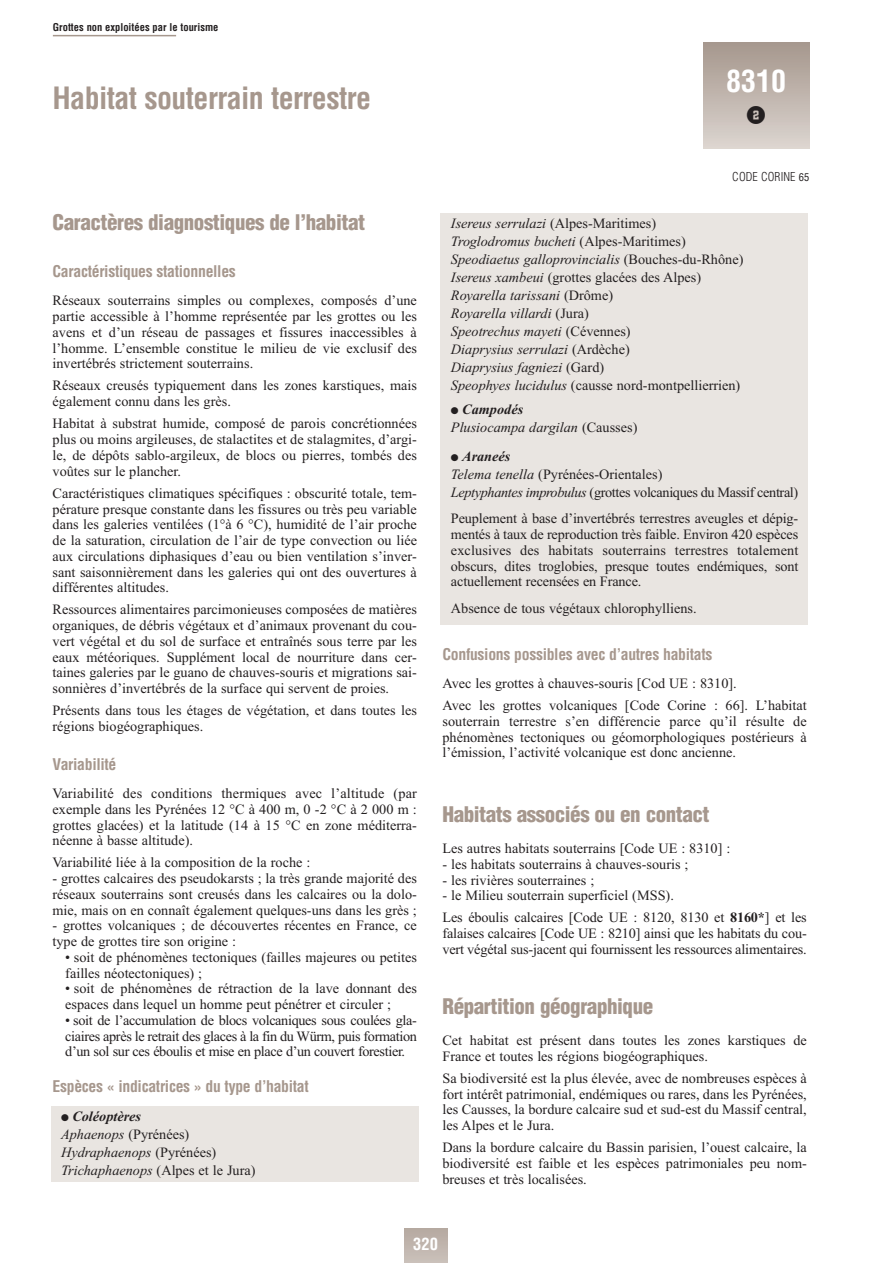
<style>
.page{position:relative;width:893px;height:1263px;background:#fff}
.page>*{position:absolute;margin:0;border:0;box-sizing:border-box;transform-origin:0 0}
.t1{font:700 condensed 30px "Helvetica";letter-spacing:-.02em;color:#a6978d}
.t2{font:700 condensed 30px "Helvetica";color:#fff}
.t3{font:22.5px "Numbers Style Two Circle Negative";color:#231f20}
.t4{font:900 condensed 21px "Helvetica";letter-spacing:-.02em;color:#a6978d}
.t5{font:700 condensed 16.5px "Helvetica";color:#fff}
.t6{font:700 condensed 15.75px "Helvetica";letter-spacing:-.02em;color:#a6978d}
.t7{font:14.25px/15.8px "Times New Roman";color:#231f20;text-align:justify}
.t8{font:italic 14.25px/18px "Times New Roman";color:#231f20}
.t9{font:14.25px/18px "Times New Roman";letter-spacing:-.025em;color:#231f20}
.t10{font:300 condensed 12px "Helvetica";letter-spacing:.01em;color:#231f20}
.t11{font:700 condensed 10.5px "Helvetica";color:#231f20}
.s1{font-weight:700}
.s2{font-style:normal}
.s3{font-weight:400;font-size:10.5px}
.s4{font-weight:700;font-style:italic}
.s5{font-style:italic}
</style>
<div class="page">
<div style="left:440px;top:213px;width:368px;height:412px;background:#e9e5e1"></div>
<div style="left:51px;top:1106px;width:368px;height:76px;background:#e9e5e1"></div>
<div style="left:404px;top:1228px;width:43px;height:35px;background:#c0b5ad"></div>
<div style="left:703px;top:43px;width:106px;height:106px;background:linear-gradient(to bottom,#a5978d,#dcd5cf)"></div>
<hr style="left:53px;top:35px;width:123px;height:1px;background:#a6978d">
<p class="t11" style="left:53px;top:23px;width:167px">Grottes non exploitées par le tourisme</p>
<h1 class="t1" style="left:53px;top:87px;width:320px">Habitat souterrain terrestre</h1>
<h3 class="t4" style="left:53px;top:214px;width:314px">Caractères diagnostiques de l’habitat</h3>
<p class="t6" style="left:53px;top:265px;width:185px">Caractéristiques stationnelles</p>
<p class="t7" style="left:53px;top:294px;width:366px">Réseaux souterrains simples ou complexes, composés d’une partie accessible à l’homme représentée par les grottes ou les avens et d’un réseau de passages et fissures inaccessibles à l’homme. L’ensemble constitue le milieu de vie exclusif des invertébrés strictement souterrains.</p>
<p class="t7" style="left:53px;top:379px;width:366px">Réseaux creusés typiquement dans les zones karstiques, mais également connu dans les grès.</p>
<p class="t7" style="left:53px;top:417px;width:366px">Habitat à substrat humide, composé de parois concrétionnées plus ou moins argileuses, de stalactites et de stalagmites, d’argi&shy;le, de dépôts sablo-argileux, de blocs ou pierres, tombés des voûtes sur le plancher.</p>
<p class="t7" style="left:53px;top:486px;width:366px">Caractéristiques climatiques spécifiques : obscurité totale, tem&shy;pérature presque constante dans les fissures ou très peu variable dans les galeries ventilées (1°à 6 °C), humidité de l’air proche de la saturation, circulation de l’air de type convection ou liée aux circulations diphasiques d’eau ou bien ventilation s’inver&shy;sant saisonnièrement dans les galeries qui ont des ouvertures à différentes altitudes.</p>
<p class="t7" style="left:53px;top:603px;width:366px">Ressources alimentaires parcimonieuses composées de matières organiques, de débris végétaux et d’animaux provenant du cou&shy;vert végétal et du sol de surface et entraînés sous terre par les eaux météoriques. Supplément local de nourriture dans cer&shy;taines galeries par le guano de chauves-souris et migrations sai&shy;sonnières d’invertébrés de la surface qui servent de proies.</p>
<p class="t7" style="left:53px;top:704px;width:366px">Présents dans tous les étages de végétation, et dans toutes les régions biogéographiques.</p>
<p class="t6" style="left:53px;top:758px;width:65px">Variabilité</p>
<p class="t7" style="left:53px;top:787px;width:366px">Variabilité des conditions thermiques avec l’altitude (par exemple dans les Pyrénées 12 °C à 400 m, 0 -2 °C à 2 000 m : grottes glacées) et la latitude (14 à 15 °C en zone méditerra&shy;néenne à basse altitude).</p>
<p class="t7" style="left:53px;top:856px;width:259px">Variabilité liée à la composition de la roche :</p>
<p class="t7" style="left:53px;top:872px;width:366px">- grottes calcaires des pseudokarsts ; la très grande majorité des réseaux souterrains sont creusés dans les calcaires ou la dolo&shy;mie, mais on en connaît également quelques-uns dans les grès ;</p>
<p class="t7" style="left:53px;top:919px;width:366px">- grottes volcaniques ; de découvertes récentes en France, ce type de grottes tire son origine :</p>
<p class="t7" style="left:65px;top:951px;width:353px">• soit de phénomènes tectoniques (failles majeures ou petites failles néotectoniques) ;</p>
<p class="t7" style="left:65px;top:982px;width:353px">• soit de phénomènes de rétraction de la lave donnant des espaces dans lequel un homme peut pénétrer et circuler ;</p>
<p class="t7" style="left:65px;top:1014px;width:353px">• soit de l’accumulation de blocs volcaniques sous coulées gla&shy;ciaires après le retrait des glaces à la fin du Würm, puis formation d’un sol sur ces éboulis et mise en place d’un couvert forestier.</p>
<p class="t6" style="left:53px;top:1080px;width:258px">Espèces « indicatrices » du type d’habitat</p>
<p class="t8" style="left:61px;top:1108px;width:196px">● <span class="s1">Coléoptères<br></span>Aphaenops <span class="s2">(Pyrénées)<br></span>Hydraphaenops <span class="s2">(Pyrénées)<br></span>Trichaphaenops <span class="s2">(Alpes et le Jura)</span></p>
<h1 class="t2" style="left:726px;top:70px;width:62px">8310</h1>
<h2 class="t3" style="left:745px;top:103px;width:24px">2</h2>
<p class="t10" style="left:732px;top:172px;width:79px">CODE CORINE <span class="s3">65</span></p>
<p class="t8" style="left:451px;top:216px;width:294px">Isereus serrulazi <span class="s2">(Alpes-Maritimes)<br></span>Troglodromus bucheti <span class="s2">(Alpes-Maritimes)<br></span>Speodiaetus galloprovincialis <span class="s2">(Bouches-du-Rhône)<br></span>Isereus xambeui <span class="s2">(grottes glacées des Alpes)<br></span>Royarella tarissani <span class="s2">(Drôme)<br></span>Royarella villardi <span class="s2">(Jura)<br></span>Speotrechus mayeti <span class="s2">(Cévennes)<br></span>Diaprysius serrulazi <span class="s2">(Ardèche)<br></span>Diaprysius fagniezi <span class="s2">(Gard)<br></span>Speophyes lucidulus <span class="s2">(causse nord-montpellierrien)</span></p>
<p class="t8" style="left:451px;top:402px;width:188px">● <span class="s1">Campodés<br></span>Plusiocampa dargilan <span class="s2">(Causses)</span></p>
<p class="t9" style="left:451px;top:449px;width:349px">● <span class="s4">Araneés<br></span><span class="s5">Telema tenella</span> (Pyrénées-Orientales)<br><span class="s5">Leptyphantes improbulus</span> (grottes volcaniques du Massif central)</p>
<p class="t7" style="left:451px;top:512px;width:349px">Peuplement à base d’invertébrés terrestres aveugles et dépig&shy;mentés à taux de reproduction très faible. Environ 420 espèces exclusives des habitats souterrains terrestres totalement obscurs, dites troglobies, presque toutes endémiques, sont actuellement recensées en France.</p>
<p class="t7" style="left:451px;top:601px;width:247px">Absence de tous végétaux chlorophylliens.</p>
<p class="t6" style="left:442px;top:648px;width:271px">Confusions possibles avec d’autres habitats</p>
<p class="t7" style="left:442px;top:674px;width:366px;line-height:22.2px">Avec les grottes à chauves-souris [Cod UE : 8310].<br>Avec les grottes volcaniques [Code Corine : 66]. L’habitat</p>
<p class="t7" style="left:442px;top:715px;width:366px">souterrain terrestre s’en différencie parce qu’il résulte de phénomènes tectoniques ou géomorphologiques postérieurs à l’émission, l’activité volcanique est donc ancienne.</p>
<h3 class="t4" style="left:442px;top:807px;width:269px">Habitats associés ou en contact</h3>
<p class="t7" style="left:442px;top:842px;width:289px">Les autres habitats souterrains [Code UE : 8310] :</p>
<p class="t7" style="left:442px;top:858px;width:247px">- les habitats souterrains à chauves-souris ;</p>
<p class="t7" style="left:442px;top:873px;width:153px">- les rivières souterraines ;</p>
<p class="t7" style="left:442px;top:886px;width:366px;line-height:22.2px">- le Milieu souterrain superficiel (MSS).<br>Les éboulis calcaires [Code UE : 8120, 8130 et <span class="s1">8160*</span>] et les</p>
<p class="t7" style="left:442px;top:927px;width:366px">falaises calcaires [Code UE : 8210] ainsi que les habitats du cou&shy;vert végétal sus-jacent qui fournissent les ressources alimentaires.</p>
<h3 class="t4" style="left:442px;top:999px;width:212px">Répartition géographique</h3>
<p class="t7" style="left:442px;top:1034px;width:366px">Cet habitat est présent dans toutes les zones karstiques de<br>France et toutes les régions biogéographiques.</p>
<p class="t7" style="left:442px;top:1072px;width:366px">Sa biodiversité est la plus élevée, avec de nombreuses espèces à fort intérêt patrimonial, endémiques ou rares, dans les Pyrénées, les Causses, la bordure calcaire sud et sud-est du Massif central, les Alpes et le Jura.</p>
<p class="t7" style="left:442px;top:1141px;width:366px">Dans la bordure calcaire du Bassin parisien, l’ouest calcaire, la biodiversité est faible et les espèces patrimoniales peu nom&shy;breuses et très localisées.</p>
<p class="t5" style="left:413px;top:1238px;width:26px">320</p>
</div>
